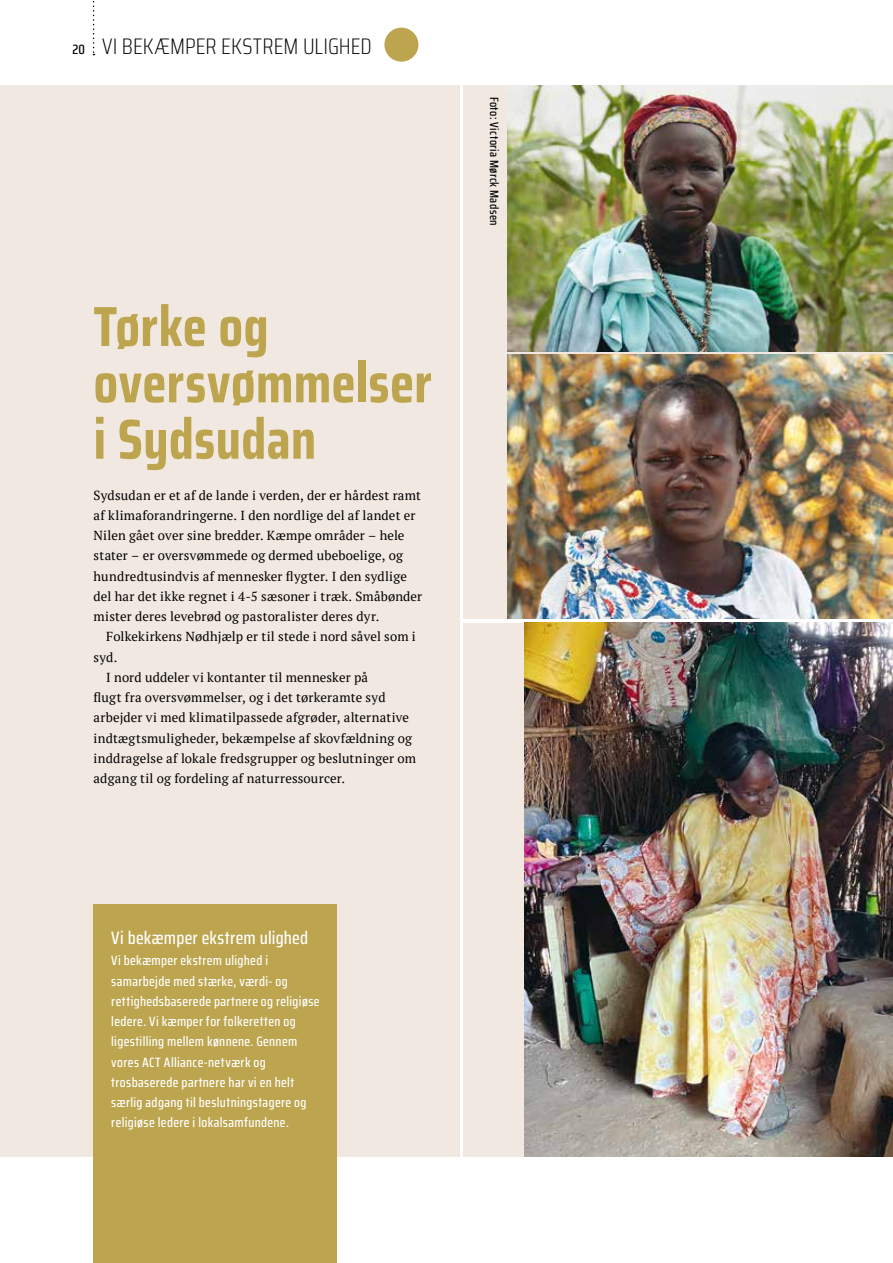
<style>
.page{position:relative;width:893px;height:1263px;background:#fff}
.page>*{position:absolute;margin:0;border:0;box-sizing:border-box;transform-origin:0 0}
.t1{font:700 56.4px/56.4px "Saira Condensed";letter-spacing:.005em;color:#bda54f}
.t2{font:200 22.5px "Saira Condensed";letter-spacing:.005em;color:#000}
.t3{font:500 18px "Saira Condensed";letter-spacing:.01em;color:#fff}
.t4{font:500 13.5px/20.2px "Saira Condensed";letter-spacing:.025em;color:#fff}
.t5{font:13.05px/20.2px "PT Serif";letter-spacing:.01em;color:#000}
.t6{font:500 12px "Saira Condensed";letter-spacing:.03em;color:#000}
.s1{font-weight:500;font-size:13.5px}
</style>
<div class="page">
<svg style="left:93px;top:1px;width:2px;height:54px"></svg>
<div style="left:0;top:85px;width:459px;height:1072px;background:#f1e8e1"></div>
<div style="left:463px;top:85px;width:430px;height:534px;background:#f1e8e1"></div>
<div style="left:463px;top:623px;width:430px;height:534px;background:#f1e8e1"></div>
<div style="left:94px;top:905px;width:243px;height:358px;background:#bda54f"></div>
<img style="left:507px;top:85px;width:386px;height:267px">
<img style="left:507px;top:354px;width:386px;height:265px">
<img style="left:525px;top:623px;width:368px;height:534px">
<div style="left:384px;top:28px;width:34px;height:34px;background:#bda54f;border-radius:50%"></div>
<h2 class="t2" style="left:72px;top:30px;width:301px"><span class="s1">20</span> VI BEKÆMPER EKSTREM ULIGHED</h2>
<h1 class="t1" style="left:94px;top:298px;width:340px">Tørke og oversvømmelser i Sydsudan</h1>
<p class="t5" style="left:94px;top:485px;width:330px">Sydsudan er et af de lande i verden, der er hårdest ramt af klimaforandringerne. I den nordlige del af landet er Nilen gået over sine bredder. Kæmpe områder – hele stater – er oversvømmede og dermed ubeboelige, og hundredtusindvis af mennesker flygter. I den sydlige del har det ikke regnet i 4-5 sæsoner i træk. Småbønder mister deres levebrød og pastoralister deres dyr.</p>
<p class="t5" style="left:106px;top:626px;width:311px">Folkekirkens Nødhjælp er til stede i nord såvel som i</p>
<p class="t5" style="left:94px;top:647px;width:25px">syd.</p>
<p class="t5" style="left:106px;top:667px;width:263px">I nord uddeler vi kontanter til mennesker på</p>
<p class="t5" style="left:94px;top:687px;width:294px">flugt fra oversvømmelser, og i det tørkeramte syd</p>
<p class="t5" style="left:94px;top:707px;width:317px">arbejder vi med klimatilpassede afgrøder, alternative</p>
<p class="t5" style="left:94px;top:728px;width:320px">indtægtsmuligheder, bekæmpelse af skovfældning og</p>
<p class="t5" style="left:94px;top:748px;width:324px">inddragelse af lokale fredsgrupper og beslutninger om</p>
<p class="t5" style="left:94px;top:768px;width:253px">adgang til og fordeling af naturressourcer.</p>
<h3 class="t3" style="left:111px;top:924px;width:198px">Vi bekæmper ekstrem ulighed</h3>
<p class="t4" style="left:111px;top:950px;width:210px">Vi bekæmper ekstrem ulighed i samarbejde med stærke, værdi- og rettighedsbaserede partnere og religiøse ledere. Vi kæmper for folkeretten og ligestilling mellem kønnene. Gennem vores ACT Alliance-netværk og trosbaserede partnere har vi en helt særlig adgang til beslutningstagere og religiøse ledere i lokalsamfundene.</p>
<p class="t6" style="left:503px;top:97px;width:130px;rotate:90deg">Foto: Victoria Mørck Madsen</p>
</div>
